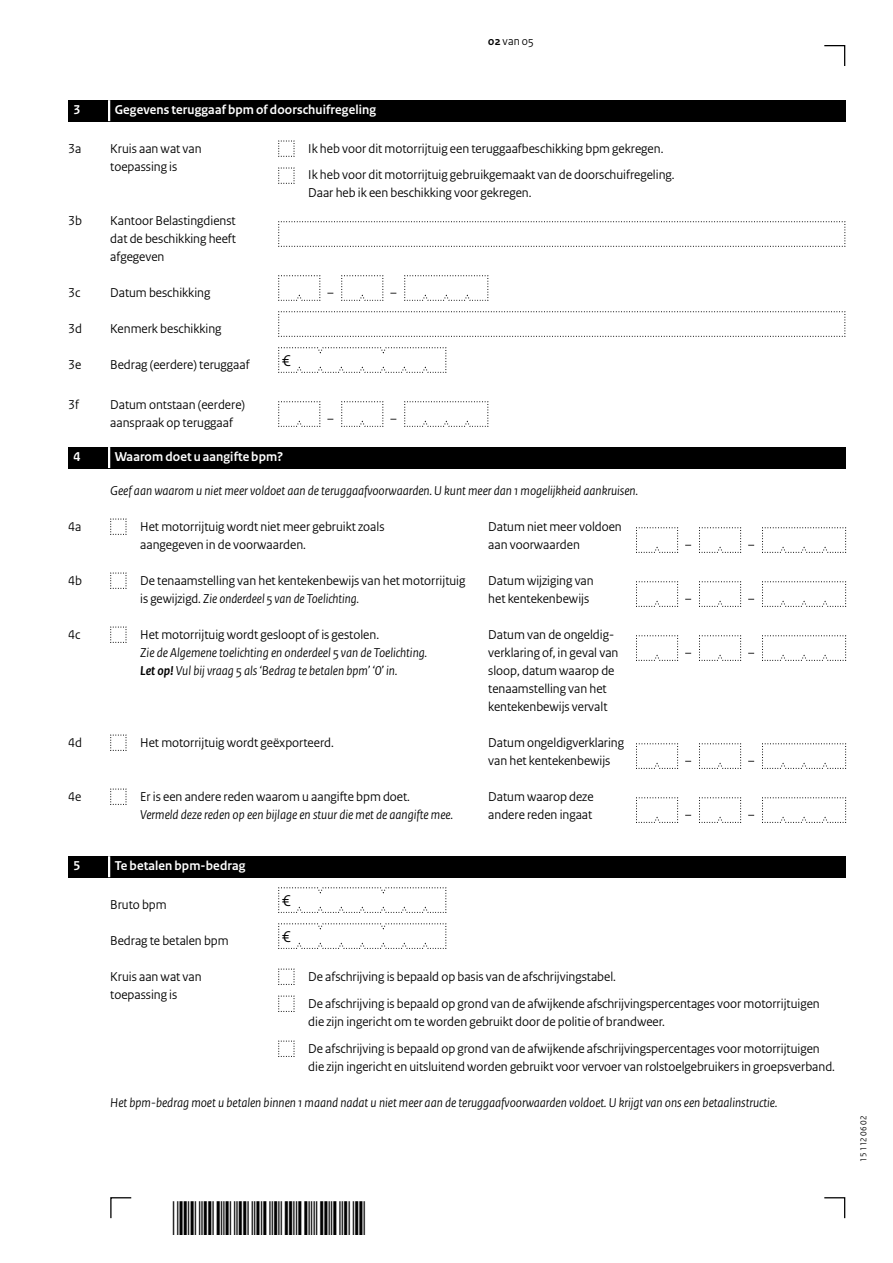
<style>
.page{position:relative;width:893px;height:1263px;background:#fff}
.page>*{position:absolute;margin:0;border:0;box-sizing:border-box;transform-origin:0 0}
.Veld{font:16.5px "Rijksoverheid Sans Heading";color:#000}
.Vraag_geen_inspring_niet_op_stramien{font:13.5px/18px "Rijksoverheid Sans Heading";color:#000}
.Vraag_geen_inspring{font:13.5px/18px "Rijksoverheid Sans Heading";color:#000}
.Vraag_geen_inspring_niet_op_stramien-2{font:italic 13.5px/18px "Rijksoverheid Sans Heading";color:#000}
.Vraag{font:italic 13.5px "Rijksoverheid Sans Heading";color:#000}
.Vraag_Nummer{font:13.5px/18px "Rijksoverheid Sans Heading";color:#000}
.KOP_D_Nummer{font:700 13.5px "Rijksoverheid Sans Heading";letter-spacing:.01em;color:#fff}
.Vraag_Nummer_12{font:13.5px/18px "Rijksoverheid Sans Heading";color:#000;text-align:justify}
.Vraag-2{font:13.5px/18px "Rijksoverheid Sans Heading";color:#000}
.KOP_B_Nummer{font:700 13.5px "Rijksoverheid Sans Heading";letter-spacing:.01em;color:#fff}
.t1{font:12px "Rijksoverheid Sans Heading";color:#000}
.t2{font:9px "Rijksoverheid Sans Heading";color:#000}
.s1{font-weight:700}
.s2{font-style:italic}
.s3{font-style:normal}
</style>
<div class="page">
<svg style="left:824px;top:1197px;width:22px;height:22px"></svg>
<svg style="left:110px;top:1197px;width:22px;height:22px"></svg>
<svg style="left:824px;top:45px;width:22px;height:21px"></svg>
<svg style="left:278px;top:140px;width:17px;height:17px"></svg>
<svg style="left:278px;top:167px;width:17px;height:17px"></svg>
<svg style="left:278px;top:221px;width:568px;height:26px"></svg>
<svg style="left:278px;top:275px;width:43px;height:26px"></svg>
<svg style="left:341px;top:275px;width:43px;height:26px"></svg>
<svg style="left:404px;top:275px;width:85px;height:26px"></svg>
<svg style="left:278px;top:311px;width:568px;height:26px"></svg>
<svg style="left:278px;top:347px;width:169px;height:26px"></svg>
<svg style="left:278px;top:401px;width:43px;height:26px"></svg>
<svg style="left:341px;top:401px;width:43px;height:26px"></svg>
<svg style="left:404px;top:401px;width:85px;height:26px"></svg>
<svg style="left:110px;top:518px;width:17px;height:17px"></svg>
<svg style="left:636px;top:527px;width:42px;height:26px"></svg>
<svg style="left:699px;top:527px;width:42px;height:26px"></svg>
<svg style="left:762px;top:527px;width:84px;height:26px"></svg>
<svg style="left:110px;top:572px;width:17px;height:17px"></svg>
<svg style="left:636px;top:581px;width:42px;height:26px"></svg>
<svg style="left:699px;top:581px;width:42px;height:26px"></svg>
<svg style="left:762px;top:581px;width:84px;height:26px"></svg>
<svg style="left:110px;top:626px;width:17px;height:17px"></svg>
<svg style="left:636px;top:635px;width:42px;height:26px"></svg>
<svg style="left:699px;top:635px;width:42px;height:26px"></svg>
<svg style="left:762px;top:635px;width:84px;height:26px"></svg>
<svg style="left:110px;top:734px;width:17px;height:17px"></svg>
<svg style="left:636px;top:743px;width:42px;height:26px"></svg>
<svg style="left:699px;top:743px;width:42px;height:26px"></svg>
<svg style="left:762px;top:743px;width:84px;height:26px"></svg>
<svg style="left:110px;top:788px;width:17px;height:17px"></svg>
<svg style="left:278px;top:968px;width:17px;height:17px"></svg>
<svg style="left:278px;top:995px;width:17px;height:17px"></svg>
<svg style="left:278px;top:1040px;width:17px;height:17px"></svg>
<svg style="left:636px;top:797px;width:42px;height:26px"></svg>
<svg style="left:699px;top:797px;width:42px;height:26px"></svg>
<svg style="left:762px;top:797px;width:84px;height:26px"></svg>
<svg style="left:278px;top:887px;width:169px;height:26px"></svg>
<svg style="left:278px;top:923px;width:169px;height:26px"></svg>
<div style="left:68px;top:100px;width:777px;height:21px;background:#000"></div>
<hr style="left:108px;top:100px;width:2px;height:21px;background:#fff">
<div style="left:68px;top:447px;width:777px;height:21px;background:#000"></div>
<hr style="left:108px;top:447px;width:2px;height:21px;background:#fff">
<div style="left:68px;top:856px;width:777px;height:21px;background:#000"></div>
<hr style="left:108px;top:856px;width:2px;height:21px;background:#fff">
<p class="t1" style="left:488px;top:34px;width:47px"><span class="s1">02</span> van 05</p>
<h2 class="KOP_D_Nummer" style="left:74px;top:102px;width:8px">3</h2>
<h2 class="KOP_D_Nummer" style="left:115px;top:102px;width:263px">Gegevens teruggaaf bpm of doorschuifregeling</h2>
<p class="Vraag_Nummer" style="left:68px;top:140px;width:15px">3a</p>
<p class="Vraag_Nummer" style="left:110px;top:140px;width:93px">Kruis aan wat van toepassing is</p>
<p class="Vraag_geen_inspring_niet_op_stramien" style="left:308px;top:140px;width:357px">Ik heb voor dit motorrijtuig een teruggaafbeschikking bpm gekregen.</p>
<p class="Vraag_geen_inspring_niet_op_stramien" style="left:308px;top:166px;width:368px">Ik heb voor dit motorrijtuig gebruikgemaakt van de doorschuifregeling.<br>Daar heb ik een beschikking voor gekregen.</p>
<p class="Vraag_Nummer_12" style="left:68px;top:212px;width:15px">3b</p>
<p class="Vraag_Nummer_12" style="left:110px;top:212px;width:127px">Kantoor Belastingdienst dat de beschikking heeft afgegeven</p>
<p class="Vraag_Nummer" style="left:68px;top:284px;width:14px">3c</p>
<p class="Vraag_Nummer" style="left:110px;top:284px;width:102px">Datum beschikking</p>
<p class="Vraag_Nummer" style="left:68px;top:320px;width:15px">3d</p>
<p class="Vraag_Nummer" style="left:110px;top:320px;width:113px">Kenmerk beschikking</p>
<p class="Vraag_Nummer" style="left:68px;top:356px;width:15px">3e</p>
<p class="Vraag_Nummer" style="left:110px;top:356px;width:141px">Bedrag (eerdere) teruggaaf</p>
<p class="Veld" style="left:282px;top:351px;width:10px">€</p>
<p class="Vraag_Nummer" style="left:68px;top:396px;width:12px">3f</p>
<p class="Vraag_Nummer" style="left:110px;top:396px;width:136px">Datum ontstaan (eerdere) aanspraak op teruggaaf</p>
<h2 class="KOP_B_Nummer" style="left:74px;top:449px;width:8px">4</h2>
<h2 class="KOP_B_Nummer" style="left:115px;top:449px;width:170px">Waarom doet u aangifte bpm?</h2>
<p class="Vraag" style="left:110px;top:483px;width:529px">Geef aan waarom u niet meer voldoet aan de teruggaafvoorwaarden. U kunt meer dan 1 mogelijkheid aankruisen.</p>
<p class="Vraag_Nummer" style="left:68px;top:518px;width:15px">4a</p>
<p class="Vraag_geen_inspring_niet_op_stramien" style="left:140px;top:518px;width:246px">Het motorrijtuig wordt niet meer gebruikt zoals aangegeven in de voorwaarden.</p>
<p class="Vraag_geen_inspring" style="left:488px;top:518px;width:135px">Datum niet meer voldoen aan voorwaarden</p>
<p class="Vraag_Nummer" style="left:68px;top:572px;width:15px">4b</p>
<p class="Vraag_geen_inspring_niet_op_stramien" style="left:140px;top:572px;width:327px">De tenaamstelling van het kentekenbewijs van het motorrijtuig is gewijzigd. <span class="s2">Zie onderdeel 5 van de Toelichting.</span></p>
<p class="Vraag_geen_inspring" style="left:488px;top:572px;width:107px">Datum wijziging van het kentekenbewijs</p>
<p class="Vraag_Nummer" style="left:68px;top:626px;width:14px">4c</p>
<p class="Vraag_geen_inspring_niet_op_stramien-2" style="left:140px;top:626px;width:288px"><span class="s3">Het motorrijtuig wordt gesloopt of is gestolen.<br></span>Zie de Algemene toelichting en onderdeel 5 van de Toelichting.<br><span class="s1">Let op!</span> Vul bij vraag 5 als ‘Bedrag te betalen bpm’ ‘0’ in.</p>
<p class="Vraag_geen_inspring" style="left:488px;top:626px;width:132px">Datum van de ongeldig&shy;verklaring of, in geval van sloop, datum waarop de tenaamstelling van het kentekenbewijs vervalt</p>
<p class="Vraag_Nummer" style="left:68px;top:734px;width:15px">4d</p>
<p class="Vraag_geen_inspring_niet_op_stramien" style="left:140px;top:734px;width:195px">Het motorrijtuig wordt geëxporteerd.</p>
<p class="Vraag_geen_inspring" style="left:488px;top:734px;width:137px">Datum ongeldigverklaring van het kentekenbewijs</p>
<p class="Vraag_Nummer" style="left:68px;top:788px;width:15px">4e</p>
<p class="Vraag_geen_inspring_niet_op_stramien-2" style="left:140px;top:788px;width:314px"><span class="s3">Er is een andere reden waarom u aangifte bpm doet.<br></span>Vermeld deze reden op een bijlage en stuur die met de aangifte mee.</p>
<p class="Vraag_geen_inspring" style="left:488px;top:788px;width:107px">Datum waarop deze andere reden ingaat</p>
<h2 class="KOP_D_Nummer" style="left:74px;top:858px;width:8px">5</h2>
<h2 class="KOP_D_Nummer" style="left:115px;top:858px;width:132px">Te betalen bpm-bedrag</h2>
<p class="Vraag-2" style="left:110px;top:896px;width:58px">Bruto bpm</p>
<p class="Vraag-2" style="left:110px;top:932px;width:120px">Bedrag te betalen bpm</p>
<p class="Vraag-2" style="left:110px;top:968px;width:93px">Kruis aan wat van toepassing is</p>
<p class="Veld" style="left:282px;top:891px;width:10px">€</p>
<p class="Veld" style="left:282px;top:927px;width:10px">€</p>
<p class="Vraag_geen_inspring_niet_op_stramien" style="left:308px;top:968px;width:309px">De afschrijving is bepaald op basis van de afschrijvingstabel.</p>
<p class="Vraag_geen_inspring_niet_op_stramien" style="left:308px;top:995px;width:513px">De afschrijving is bepaald op grond van de afwijkende afschrijvingspercentages voor motorrijtuigen die zijn ingericht om te worden gebruikt door de politie of brandweer.</p>
<p class="Vraag_geen_inspring_niet_op_stramien" style="left:308px;top:1040px;width:528px">De afschrijving is bepaald op grond van de afwijkende afschrijvingspercentages voor motorrijtuigen die zijn ingericht en uitsluitend worden gebruikt voor vervoer van rolstoelgebruikers in groepsverband.</p>
<p class="Vraag" style="left:110px;top:1095px;width:669px">Het bpm-bedrag moet u betalen binnen 1 maand nadat u niet meer aan de teruggaafvoorwaarden voldoet. U krijgt van ons een betaalinstructie.</p>
<p class="t2" style="left:858px;top:1161px;width:47px;rotate:-90deg">15 112 06 02</p>
</div>
